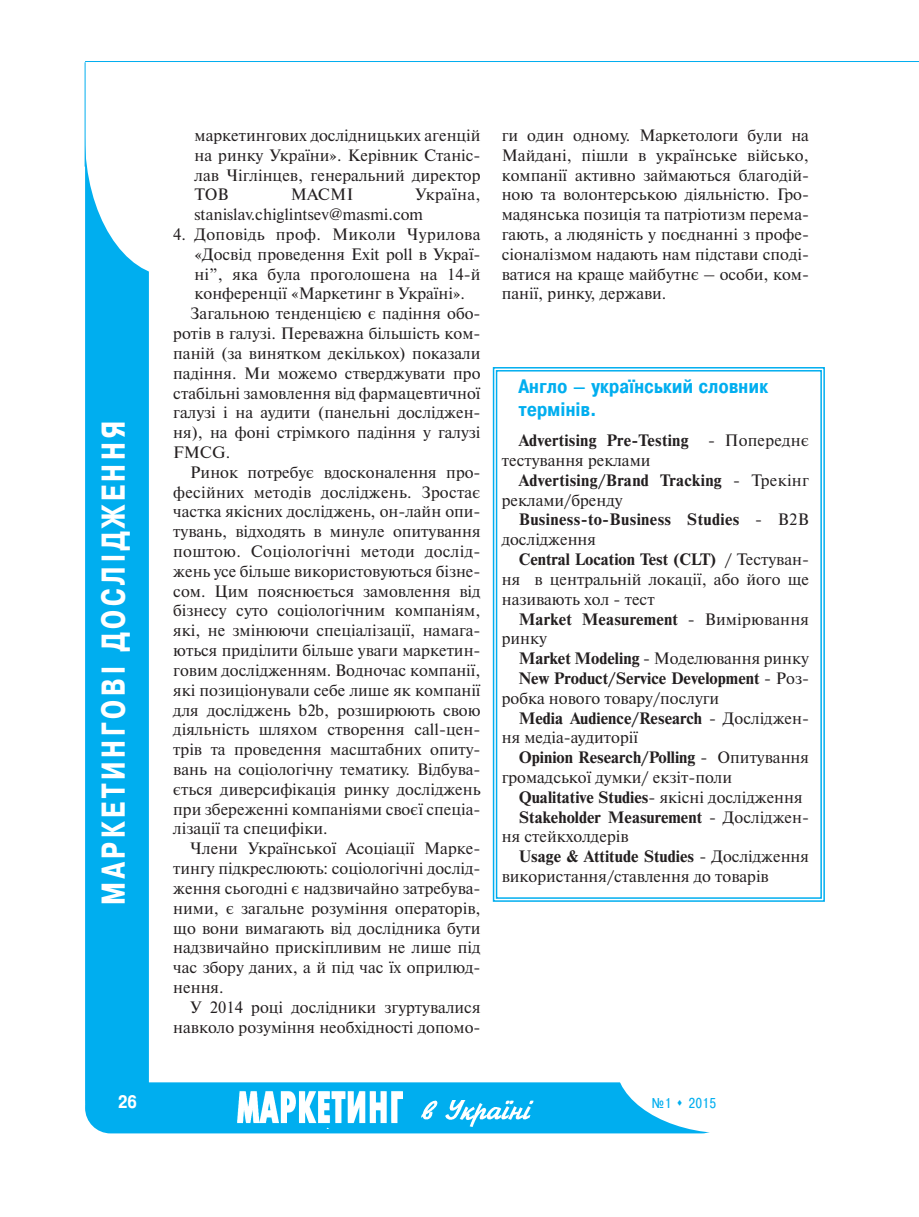
<style>
.page{position:relative;width:919px;height:1217px;background:#fff}
.page>*{position:absolute;margin:0;border:0;box-sizing:border-box;transform-origin:0 0}
.t1{font:700 33px "Pragmatica Cond C";letter-spacing:.13em;color:#fff;scale:.9 1}
.t2{font:700 19.5px/23.4px "Pragmatica Cond C";letter-spacing:.02em;color:#00aeef}
.t3{font:700 18px "Pragmatica Cond C";color:#fff}
.t4{font:16.5px/19.8px "Newton C";color:#231f20;text-align:justify}
.t5{font:700 16.5px/19.8px "Newton C";color:#231f20}
.t6{font:700 16.5px/19.8px "Newton C";letter-spacing:.02em;color:#231f20}
.t7{font:16.5px "Newton C";letter-spacing:.02em;color:#231f20}
.t8{font:14.25px "Pragmatica Cond C";color:#00aeef}
.s1{font-weight:700}
.s2{font-weight:400}
</style>
<div class="page">
<div style="left:85px;top:112px;width:64px;height:1019px;background:#00aeef;border-radius:32px"></div>
<div style="left:85px;top:1082px;width:642px;height:51px;background:#00aeef;border-radius:26px"></div>
<img style="left:237px;top:1091px;width:166px;height:37px">
<img style="left:421px;top:1100px;width:112px;height:26px">
<div style="left:85px;top:0;width:172px;height:276px;background:#fff;border-radius:50%"></div>
<div style="left:615px;top:991px;width:226px;height:142px;background:#fff;border-radius:50%"></div>
<hr style="left:85px;top:62px;width:1px;height:104px;background:#00aeef">
<hr style="left:85px;top:61px;width:833px;height:1px;background:#00aeef">
<div style="left:493px;top:367px;width:331px;height:534px;border:2px solid #00aeef"></div>
<div style="left:496px;top:370px;width:325px;height:528px;border:2px solid #00aeef"></div>
<h1 class="t1" style="left:94px;top:904px;width:539px;rotate:-90deg">МАРКЕТИНГОВІ ДОСЛІДЖЕННЯ</h1>
<p class="t4" style="left:194px;top:125px;width:287px">маркетингових дослідницьких агенцій на ринку України». Керівник Станіс&shy;лав Чіглінцев, генеральний директор ТОВ</p>
<p class="t4" style="left:290px;top:185px;width:64px">МАСМІ</p>
<p class="t4" style="left:194px;top:185px;width:287px;text-indent:220px">Україна, stanislav.chiglintsev@masmi.com</p>
<p class="t7" style="left:173px;top:224px;width:309px">4. Доповідь проф. Миколи Чурилова</p>
<p class="t4" style="left:194px;top:244px;width:287px">«Досвід проведення Exit poll в Украї-</p>
<p class="t4" style="left:194px;top:264px;width:287px">ні”, яка була проголошена на 14-й</p>
<p class="t4" style="left:194px;top:284px;width:272px">конференції «Маркетинг в Україні».</p>
<p class="t4" style="left:190px;top:303px;width:292px">Загальною тенденцією є падіння обо-</p>
<p class="t4" style="left:173px;top:323px;width:309px">ротів в галузі. Переважна більшість ком-</p>
<p class="t4" style="left:173px;top:343px;width:309px">паній (за винятком декількох) показали</p>
<p class="t4" style="left:173px;top:363px;width:309px">падіння. Ми можемо стверджувати про</p>
<p class="t4" style="left:173px;top:383px;width:309px">стабільні замовлення від фармацевтичної</p>
<p class="t4" style="left:173px;top:402px;width:309px">галузі і на аудити (панельні досліджен-</p>
<p class="t4" style="left:173px;top:422px;width:309px">ня), на фоні стрімкого падіння у галузі</p>
<p class="t4" style="left:173px;top:442px;width:59px">FMCG.</p>
<p class="t4" style="left:190px;top:462px;width:292px">Ринок потребує вдосконалення про-</p>
<p class="t4" style="left:173px;top:482px;width:309px">фесійних методів досліджень. Зростає</p>
<p class="t4" style="left:173px;top:501px;width:309px">частка якісних досліджень, он-лайн опи-</p>
<p class="t4" style="left:173px;top:521px;width:309px">тувань, відходять в минуле опитування</p>
<p class="t7" style="left:173px;top:541px;width:309px">поштою. Соціологічні методи дослід-</p>
<p class="t4" style="left:173px;top:561px;width:309px">жень усе більше використовуються бізне-</p>
<p class="t4" style="left:173px;top:581px;width:309px">сом. Цим пояснюється замовлення від</p>
<p class="t4" style="left:173px;top:600px;width:309px">бізнесу суто соціологічним компаніям,</p>
<p class="t4" style="left:173px;top:620px;width:309px">які, не змінюючи спеціалізації, намага-</p>
<p class="t4" style="left:173px;top:640px;width:309px">ються приділити більше уваги маркетин-</p>
<p class="t4" style="left:173px;top:660px;width:309px">говим дослідженням. Водночас компанії,</p>
<p class="t4" style="left:173px;top:680px;width:309px">які позиціонували себе лише як компанії</p>
<p class="t4" style="left:173px;top:699px;width:309px">для досліджень b2b, розширюють свою</p>
<p class="t4" style="left:173px;top:719px;width:309px">діяльність шляхом створення call-цен-</p>
<p class="t4" style="left:173px;top:739px;width:309px">трів та проведення масштабних опиту-</p>
<p class="t4" style="left:173px;top:759px;width:309px">вань на соціологічну тематику. Відбува-</p>
<p class="t4" style="left:173px;top:779px;width:309px">ється диверсифікація ринку досліджень</p>
<p class="t4" style="left:173px;top:798px;width:309px">при збереженні компаніями своєї спеціа-</p>
<p class="t4" style="left:173px;top:818px;width:156px">лізації та специфіки.</p>
<p class="t4" style="left:190px;top:838px;width:292px">Члени Української Асоціації Марке-</p>
<p class="t4" style="left:173px;top:858px;width:309px">тингу підкреслюють: соціологічні дослід-</p>
<p class="t4" style="left:173px;top:878px;width:309px">ження сьогодні є надзвичайно затребува-</p>
<p class="t4" style="left:173px;top:897px;width:309px">ними, є загальне розуміння операторів,</p>
<p class="t4" style="left:173px;top:917px;width:309px">що вони вимагають від дослідника бути</p>
<p class="t4" style="left:173px;top:937px;width:309px">надзвичайно прискіпливим не лише під</p>
<p class="t4" style="left:173px;top:957px;width:309px">час збору даних, а й під час їх оприлюд-</p>
<p class="t4" style="left:173px;top:977px;width:52px">нення.</p>
<p class="t4" style="left:190px;top:996px;width:292px">У 2014 році дослідники згуртувалися</p>
<p class="t4" style="left:173px;top:1016px;width:309px">навколо розуміння необхідності допомо-</p>
<p class="t4" style="left:501px;top:125px;width:309px">ги один одному. Маркетологи були на Майдані, пішли в українське військо, компанії активно займаються благодій&shy;ною та волонтерською діяльністю. Гро&shy;мадянська позиція та патріотизм перема&shy;гають, а людяність у поєднанні з профе&shy;сіоналізмом надають нам підстави споді&shy;ватися на краще майбутнє – особи, ком&shy;панії, ринку, держави.</p>
<p class="t2" style="left:518px;top:374px;width:250px">Англо – український словник термінів.</p>
<p class="t4" style="left:501px;top:430px;width:309px;text-indent:17px"><span class="s1">Advertising Pre-Testing</span> - Попереднє тестування реклами</p>
<p class="t6" style="left:501px;top:470px;width:309px;text-indent:17px">Advertising/Brand Tracking <span class="s2">- Трекінг реклами/бренду</span></p>
<p class="t6" style="left:501px;top:509px;width:309px;text-indent:17px">Business-to-Business Studies <span class="s2">- В2В дослідження</span></p>
<p class="t4" style="left:501px;top:549px;width:309px;text-indent:17px"><span class="s1">Central Location Test (CLT)</span> / Тестуван&shy;ня в центральній локації, або його ще називають хол - тест</p>
<p class="t5" style="left:501px;top:608px;width:309px;text-indent:17px">Market Measurement <span class="s2">- Вимірювання ринку</span></p>
<p class="t4" style="left:518px;top:648px;width:292px"><span class="s1">Market Modeling</span> - Моделювання ринку</p>
<p class="t5" style="left:518px;top:668px;width:292px">New Product/Service Development <span class="s2">- Роз-</span></p>
<p class="t4" style="left:501px;top:688px;width:219px">робка нового товару/послуги</p>
<p class="t5" style="left:518px;top:707px;width:292px">Media Audience/Research <span class="s2">- Досліджен-</span></p>
<p class="t4" style="left:501px;top:727px;width:138px">ня медіа-аудиторії</p>
<p class="t5" style="left:518px;top:747px;width:292px">Opinion Research/Polling <span class="s2">- Опитування</span></p>
<p class="t4" style="left:501px;top:767px;width:232px">громадської думки/ екзіт-поли</p>
<p class="t5" style="left:518px;top:787px;width:285px">Qualitative Studies<span class="s2">- якісні дослідження</span></p>
<p class="t5" style="left:518px;top:806px;width:292px">Stakeholder Measurement <span class="s2">- Досліджен-</span></p>
<p class="t4" style="left:501px;top:826px;width:128px">ня стейкхолдерів</p>
<p class="t5" style="left:518px;top:846px;width:292px">Usage &amp; Attitude Studies <span class="s2">- Дослідження</span></p>
<p class="t4" style="left:501px;top:866px;width:268px">використання/ставлення до товарів</p>
<p class="t3" style="left:118px;top:1090px;width:20px">26</p>
<p class="t8" style="left:652px;top:1093px;width:66px">№1 ▲ 2015</p>
</div>
